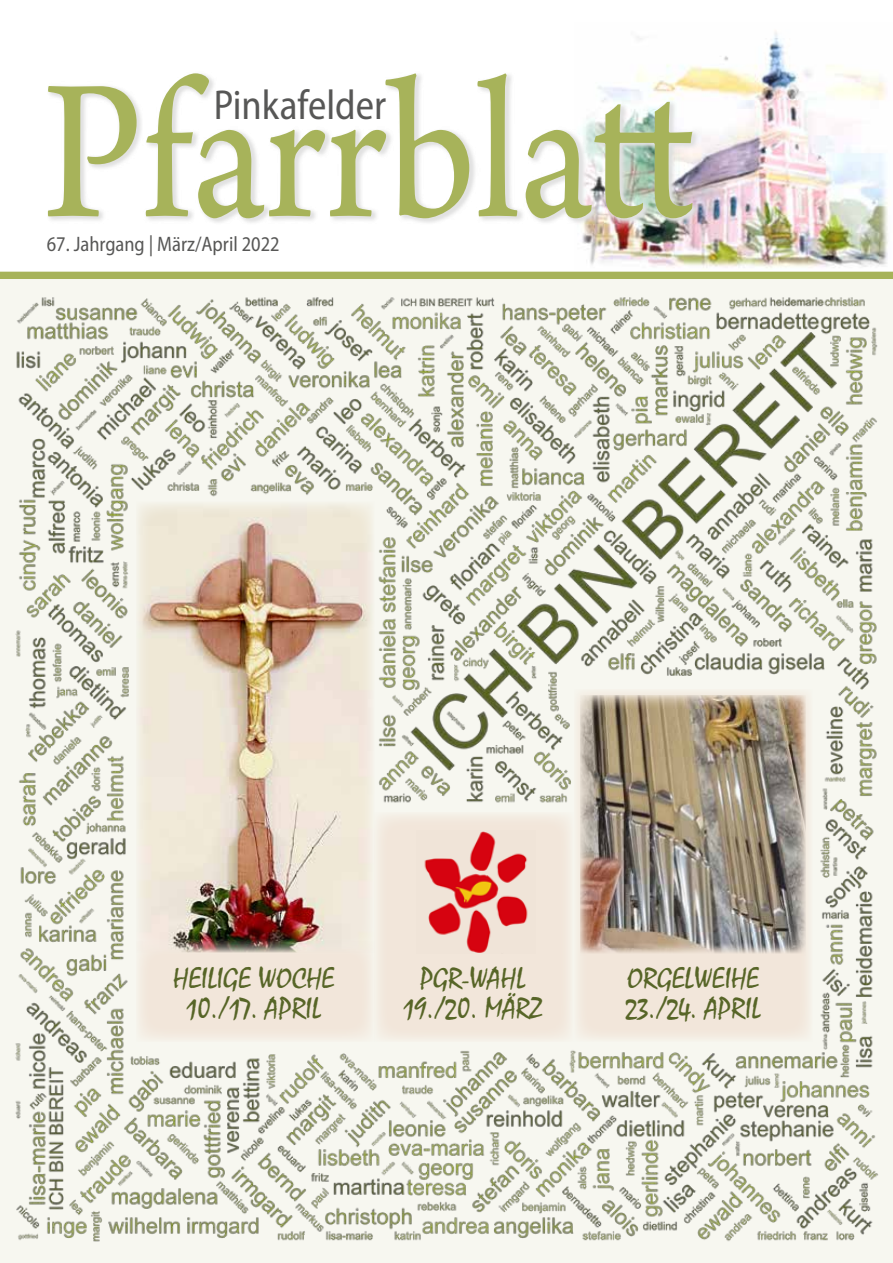
<style>
.page{position:relative;width:893px;height:1263px;background:#fff}
.page>*{position:absolute;margin:0;border:0;box-sizing:border-box;transform-origin:0 0}
.t1{font:210px "Arno Pro";letter-spacing:-.005em;color:#a7b35a;scale:.88 1}
.t2{font:semi-condensed 42px "Myriad Pro";color:#575756;scale:.95 1}
.t3{font:30px/30px "Mistral";color:#576527;text-align:center}
.t4{font:semi-condensed 21px "Myriad Pro";color:#575756;scale:.95 1}
</style>
<div class="page">
<img style="left:582px;top:31px;width:306px;height:237px">
<svg style="left:49px;top:72px;width:651px;height:153px"></svg>
<div style="left:0;top:272px;width:893px;height:9px;background:#a7b35a"></div>
<img style="left:0;top:280px;width:893px;height:983px">
<div style="left:374px;top:812px;width:200px;height:230px;background:#f2e6da"></div>
<img style="left:424px;top:831px;width:104px;height:122px">
<div style="left:136px;top:941px;width:238px;height:101px;background:#f2e6da"></div>
<img style="left:136px;top:502px;width:238px;height:450px">
<div style="left:574px;top:689px;width:238px;height:353px;background:#f2e6da"></div>
<img style="left:580px;top:695px;width:226px;height:258px">
<h1 class="t1" style="left:43px;top:33px;width:743px">Pfarrblatt</h1>
<h2 class="t2" style="left:214px;top:80px;width:183px">Pinkafelder</h2>
<p class="t4" style="left:47px;top:231px;width:247px">67. Jahrgang | März/April 2022</p>
<p class="t3" style="left:173px;top:963px;width:163px">HEILIGE WOCHE<br>10./17. APRIL</p>
<p class="t3" style="left:403px;top:963px;width:141px">PGR-WAHL<br>19./20. MÄRZ</p>
<p class="t3" style="left:625px;top:963px;width:137px;text-align:left">ORGELWEIHE<br>23./24. APRIL</p>
</div>
